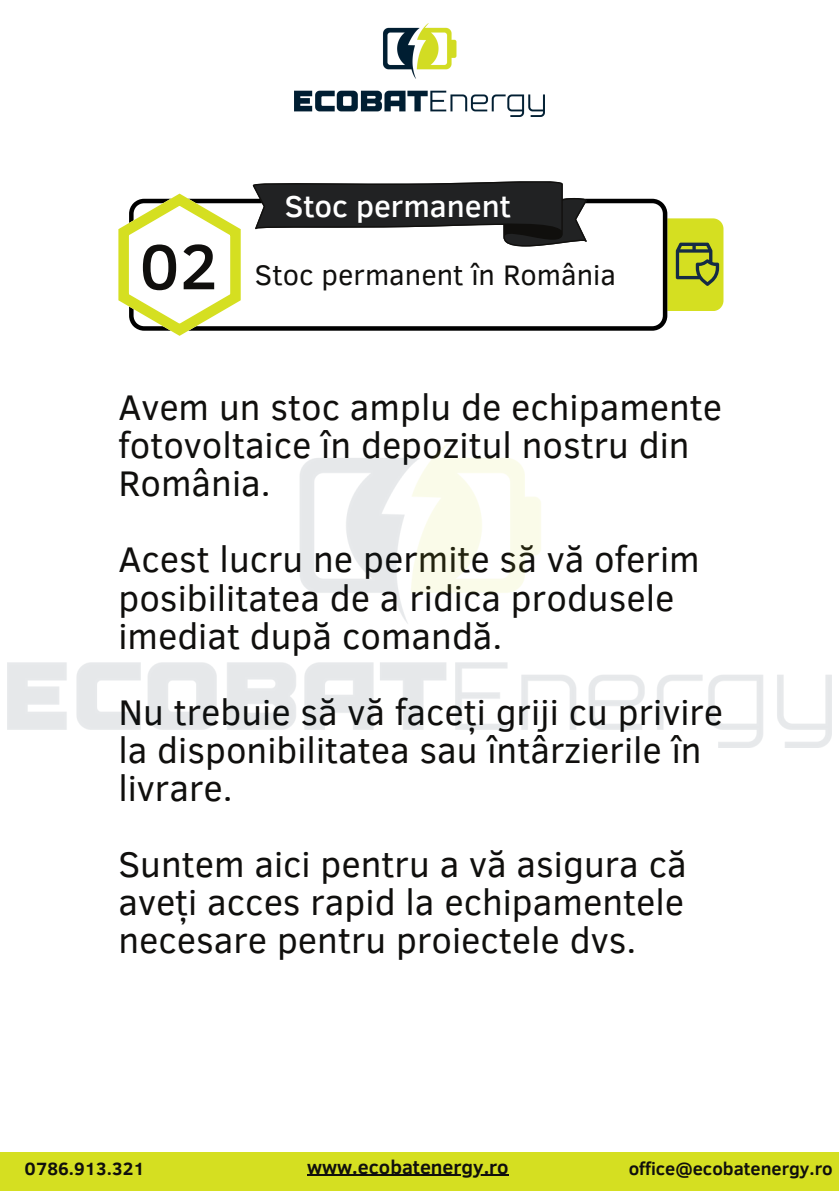
<style>
.page{position:relative;width:839px;height:1191px;background:#fff}
.page>*{position:absolute;margin:0;border:0;box-sizing:border-box;transform-origin:0 0}
.t1{font:500 65px "Clear Sans";color:#100f0d}
.t2{font:36.6px/38px "Clear Sans";color:#100f0d}
.t3{font:500 31px "Clear Sans";color:#fff}
.t4{font:29px "Clear Sans";color:#100f0d}
.t5{font:700 19.6px "Clear Sans";color:#100f0d}
.t6{font:700 18.2px "Clear Sans";color:#100f0d}
</style>
<div class="page">
<svg style="left:241px;top:199px;width:426px;height:132px"></svg>
<svg style="left:118px;top:194px;width:123px;height:142px"></svg>
<svg style="left:253px;top:181px;width:333px;height:65px"></svg>
<svg style="left:654px;top:218px;width:69px;height:93px;background:#b9c241"></svg>
<div style="left:0;top:1152px;width:838px;height:39px;background:#d5df21"></div>
<hr style="left:307px;top:1175px;width:201px;height:1px;background:#100f0d">
<img style="left:295px;top:23px;width:249px;height:93px">
<img style="left:7px;top:443px;width:824px;height:304px">
<p class="t1" style="left:139px;top:219px;width:80px">02</p>
<h2 class="t3" style="left:285px;top:183px;width:227px">Stoc permanent</h2>
<p class="t4" style="left:255px;top:253px;width:362px">Stoc permanent în România</p>
<p class="t2" style="left:118px;top:386px;width:605px">Avem un stoc amplu de echipamente fotovoltaice în depozitul nostru din<br>România.</p>
<h3 class="t2" style="left:118px;top:539px;width:582px">Acest lucru ne permite să vă oferim posibilitatea de a ridica produsele imediat după comandă.</h3>
<p class="t2" style="left:118px;top:691px;width:606px">Nu trebuie să vă faceți griji cu privire la disponibilitatea sau întârzierile în livrare.</p>
<h1 class="t2" style="left:118px;top:843px;width:570px;text-align:justify">Suntem aici pentru a vă asigura că aveți acces rapid la echipamentele necesare pentru proiectele dvs.</h1>
<h1 class="t6" style="left:25px;top:1155px;width:122px">0786.913.321</h1>
<h1 class="t5" style="left:307px;top:1152px;width:203px">www.ecobatenergy.ro</h1>
<h1 class="t6" style="left:628px;top:1155px;width:206px">office@ecobatenergy.ro</h1>
</div>
